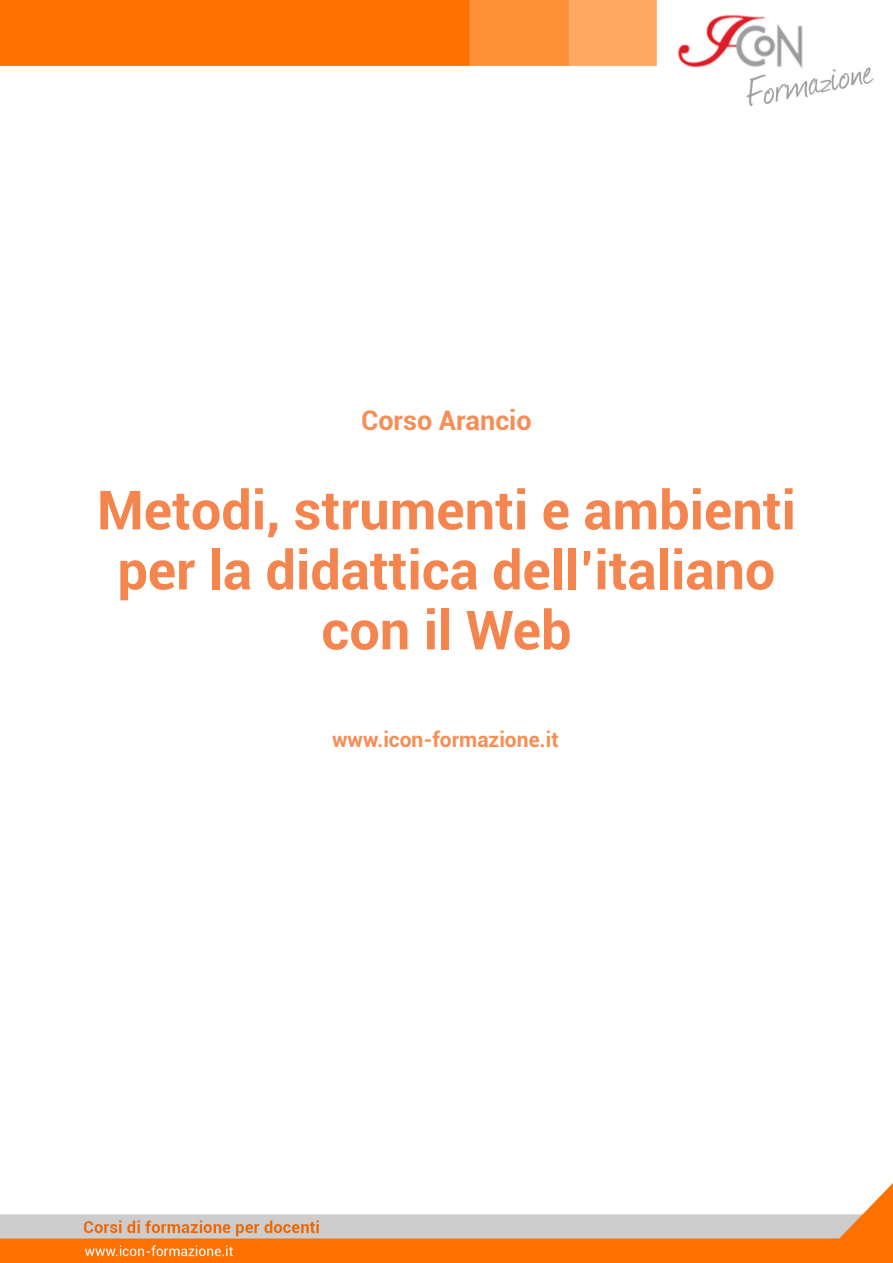
<style>
.page{position:relative;width:893px;height:1263px;background:#fff}
.page>*{position:absolute;margin:0;border:0;box-sizing:border-box;transform-origin:0 0}
.t1{font:700 54px/60px "Roboto";color:#f5854e;text-align:center}
.t2{font:700 27px "Roboto";color:#f68e57}
.t3{font:700 21px "Roboto";color:#f68e57}
</style>
<div class="page">
<img style="left:0;top:0;width:874px;height:106px">
<img style="left:0;top:1183px;width:893px;height:80px">
<p class="t2" style="left:361px;top:402px;width:172px">Corso Arancio</p>
<p class="t1" style="left:97px;top:478px;width:701px">Metodi, strumenti e ambienti per la didattica dell’italiano</p>
<p class="t1" style="left:321px;top:598px;width:251px">con il Web</p>
<p class="t3" style="left:332px;top:725px;width:228px">www.icon-formazione.it</p>
</div>
